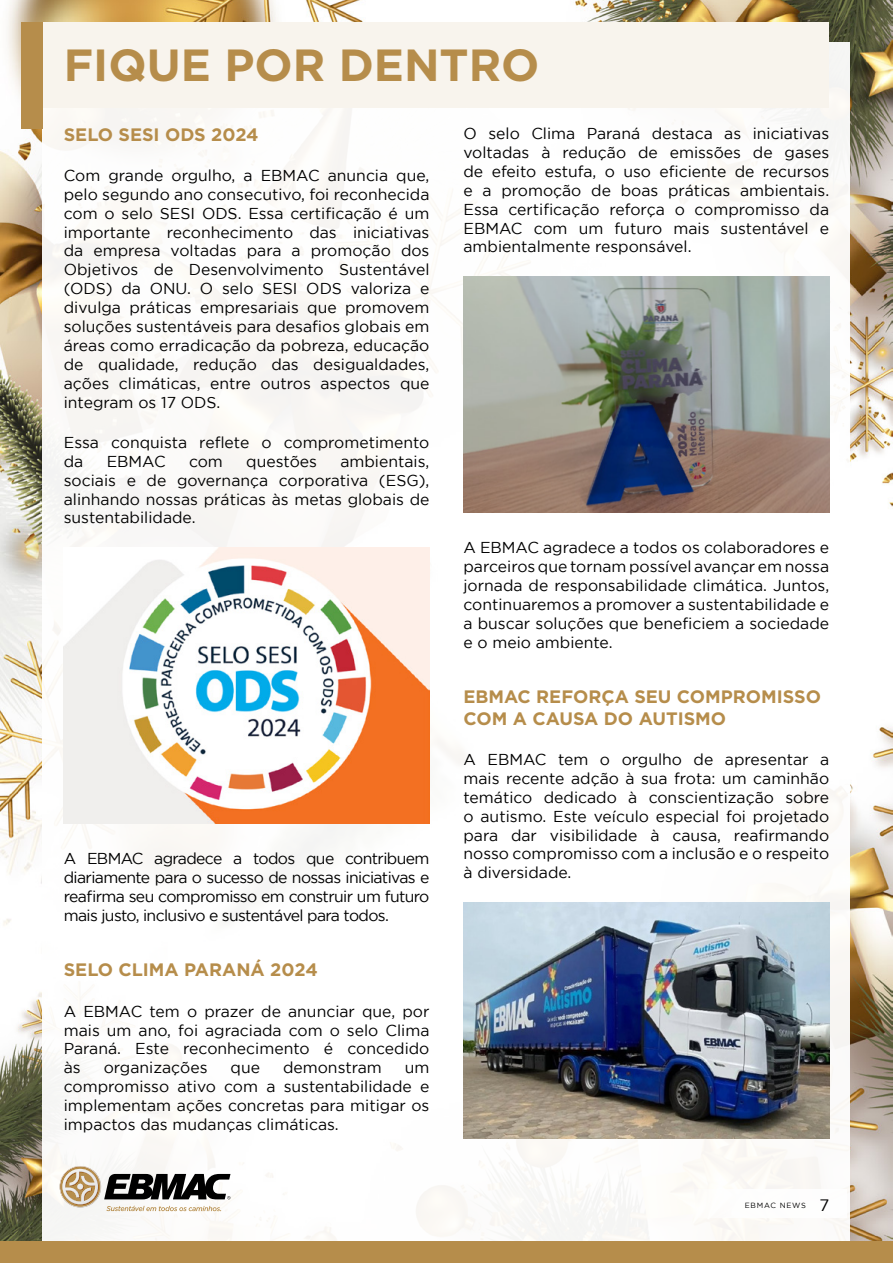
<style>
.page{position:relative;width:893px;height:1263px;background:#fff}
.page>*{position:absolute;margin:0;border:0;box-sizing:border-box;transform-origin:0 0}
.t1{font:700 45px "Gotham";color:#b68d4b}
.t2{font:700 18px/21.6px "Gotham";color:#b68d4b}
.t3{font:15.75px/18.9px "Gotham";color:#000;text-align:justify}
.t4{font:7.5px "Gotham";letter-spacing:.1em;color:#000}
.s1{font-size:16.5px}
</style>
<div class="page">
<img style="left:0;top:0;width:893px;height:1242px">
<div style="left:43px;top:43px;width:807px;height:1199px;background:#fff"></div>
<div style="left:0;top:1242px;width:893px;height:21px;background:#b68d4b"></div>
<img style="left:64px;top:548px;width:365px;height:276px">
<img style="left:463px;top:277px;width:366px;height:236px">
<img style="left:463px;top:903px;width:366px;height:236px">
<div style="left:41px;top:22px;width:788px;height:85px;background:#f8f4ed"></div>
<div style="left:21px;top:22px;width:22px;height:107px;background:#b68d4b"></div>
<svg style="left:60px;top:1166px;width:170px;height:45px"></svg>
<h1 class="t1" style="left:64px;top:39px;width:477px">FIQUE POR DENTRO</h1>
<p class="t2" style="left:64px;top:123px;width:196px">SELO SESI ODS 2024</p>
<p class="t3" style="left:64px;top:166px;width:367px">Com grande orgulho, a EBMAC anuncia que, pelo segundo ano consecutivo, foi reconhecida com o selo SESI ODS. Essa certificação é um importante reconhecimento das iniciativas da empresa voltadas para a promoção dos Objetivos de Desenvolvimento Sustentável (ODS) da ONU. O selo SESI ODS valoriza e divulga práticas empresariais que promovem soluções sustentáveis para desafios globais em áreas como erradicação da pobreza, educação de qualidade, redução das desigualdades, ações climáticas, entre outros aspectos que integram os 17 ODS.</p>
<p class="t3" style="left:64px;top:433px;width:367px">Essa conquista reflete o comprometimento da</p>
<p class="t3" style="left:64px;top:451px;width:367px;text-indent:277px">ambientais, sociais e de governança corporativa (ESG), alinhando nossas práticas às metas globais de sustentabilidade.</p>
<p class="t3" style="left:107px;top:451px;width:61px">EBMAC</p>
<p class="t3" style="left:189px;top:451px;width:35px">com</p>
<p class="t3" style="left:246px;top:451px;width:72px">questões</p>
<p class="t3" style="left:64px;top:849px;width:367px">A EBMAC agradece a todos que contribuem diariamente para o sucesso de nossas iniciativas e reafirma seu compromisso em construir um futuro mais justo, inclusivo e sustentável para todos.</p>
<p class="t2" style="left:64px;top:959px;width:255px">SELO CLIMA PARANÁ 2024</p>
<p class="t3" style="left:64px;top:1001px;width:367px">A EBMAC tem o prazer de anunciar que, por mais um ano, foi agraciada com o selo Clima Paraná. Este reconhecimento é concedido às</p>
<p class="t3" style="left:104px;top:1058px;width:105px">organizações</p>
<p class="t3" style="left:231px;top:1058px;width:31px">que</p>
<p class="t3" style="left:283px;top:1058px;width:100px">demonstram</p>
<p class="t3" style="left:64px;top:1058px;width:367px;text-indent:341px">um compromisso ativo com a sustentabilidade e implementam ações concretas para mitigar os impactos das mudanças climáticas.</p>
<p class="t3" style="left:463px;top:124px;width:367px">O selo Clima Paraná destaca as iniciativas voltadas à redução de emissões de gases de efeito estufa, o uso eficiente de recursos e a promoção de boas práticas ambientais.<br>Essa certificação reforça o compromisso da EBMAC com um futuro mais sustentável e ambientalmente responsável.</p>
<p class="t3" style="left:463px;top:538px;width:367px">A EBMAC agradece a todos os colaboradores e parceiros que tornam possível avançar em nossa jornada de responsabilidade climática. Juntos, continuaremos a promover a sustentabilidade e a buscar soluções que beneficiem a sociedade e o meio ambiente.</p>
<p class="t2" style="left:463px;top:685px;width:359px">EBMAC REFORÇA SEU COMPROMISSO<br>COM A CAUSA DO AUTISMO</p>
<p class="t3" style="left:463px;top:750px;width:367px">A EBMAC tem o orgulho de apresentar a mais recente adção à sua frota: um caminhão temático dedicado à conscientização sobre o autismo. Este veículo especial foi projetado para dar visibilidade à causa, reafirmando nosso compromisso com a inclusão e o respeito à diversidade.</p>
<p class="t4" style="left:745px;top:1201px;width:86px">EBMAC NEWS <span class="s1">7</span></p>
</div>
